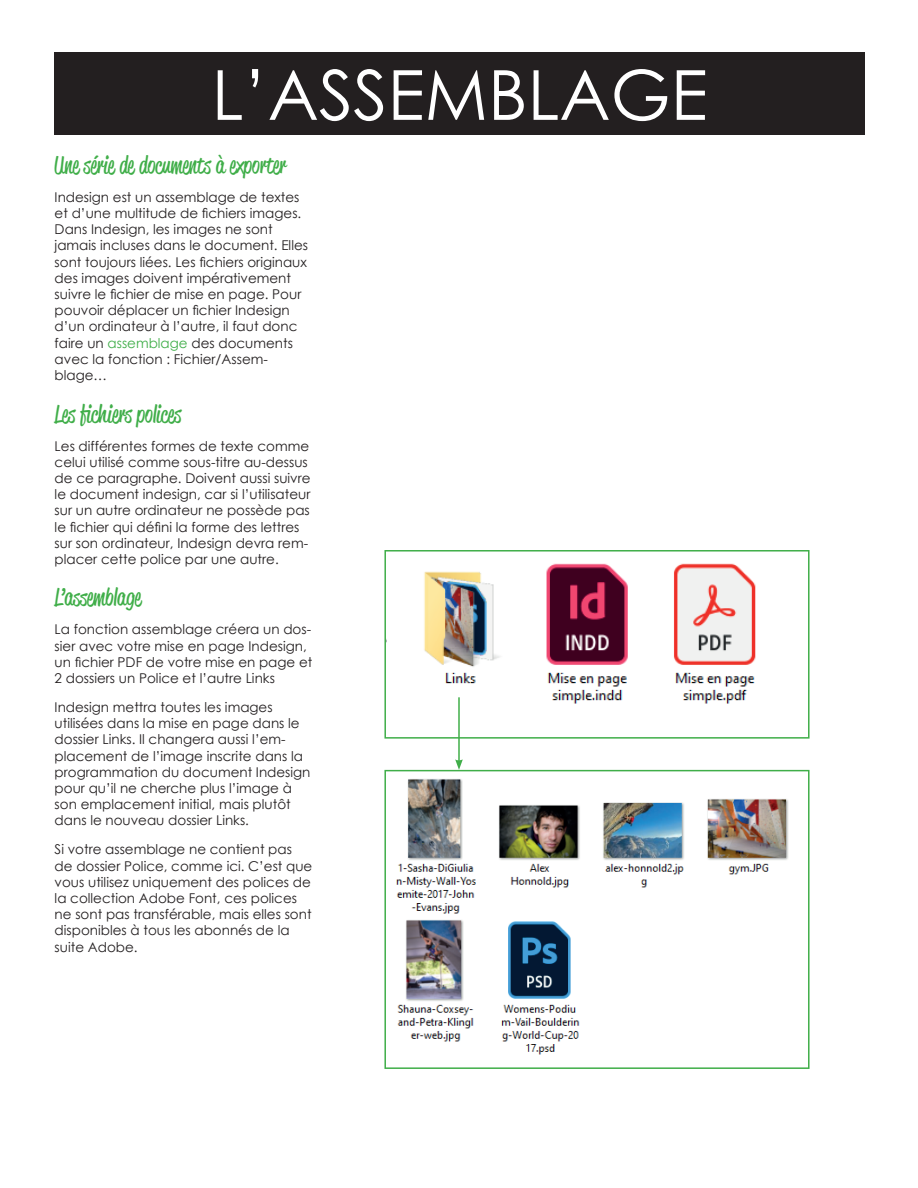
<style>
.page{position:relative;width:918px;height:1188px;background:#fff}
.page>*{position:absolute;margin:0;border:0;box-sizing:border-box;transform-origin:0 0}
.t1{font:69px "Century Gothic";color:#fff}
.t2{font:24px "Reklame Script";color:#40ae49}
.t3{font:13.5px/16.2px "Century Gothic";color:#231f20}
.s1{color:#40ae49}
</style>
<div class="page">
<div style="left:55px;top:53px;width:810px;height:82px;background:#231f20"></div>
<img style="left:424px;top:563px;width:332px;height:141px">
<div style="left:384px;top:550px;width:426px;height:189px;border:2px solid #40ae49"></div>
<img style="left:396px;top:779px;width:393px;height:276px">
<div style="left:384px;top:770px;width:426px;height:299px;border:2px solid #40ae49"></div>
<hr style="left:458px;top:697px;width:2px;height:65px;background:#40ae49">
<svg style="left:455px;top:759px;width:8px;height:11px"></svg>
<h1 class="t1" style="left:212px;top:47px;width:497px">L’ASSEMBLAGE</h1>
<h2 class="t2" style="left:55px;top:148px;width:233px">Une série de documents à exporter</h2>
<p class="t3" style="left:55px;top:189px;width:255px">Indesign est un assemblage de textes et d’une multitude de fichiers images.<br>Dans Indesign, les images ne sont jamais incluses dans le document. Elles sont toujours liées. Les fichiers originaux des images doivent impérativement suivre le fichier de mise en page. Pour pouvoir déplacer un fichier Indesign d’un ordinateur à l’autre, il faut donc faire un <span class="s1">assemblage</span> des documents avec la fonction : Fichier/Assem&shy;blage…</p>
<h2 class="t2" style="left:55px;top:397px;width:128px">Les fichiers polices</h2>
<p class="t3" style="left:55px;top:437px;width:257px">Les différentes formes de texte comme celui utilisé comme sous-titre au-dessus de ce paragraphe. Doivent aussi suivre le document indesign, car si l’utilisateur sur un autre ordinateur ne possède pas le fichier qui défini la forme des lettres sur son ordinateur, Indesign devra rem&shy;placer cette police par une autre.</p>
<h2 class="t2" style="left:55px;top:581px;width:88px">L’assemblage</h2>
<p class="t3" style="left:55px;top:621px;width:259px">La fonction assemblage créera un dos&shy;sier avec votre mise en page Indesign, un fichier PDF de votre mise en page et 2 dossiers un Police et l’autre Links</p>
<p class="t3" style="left:55px;top:699px;width:257px">Indesign mettra toutes les images utilisées dans la mise en page dans le dossier Links. Il changera aussi l’em&shy;placement de l’image inscrite dans la programmation du document Indesign pour qu’il ne cherche plus l’image à son emplacement initial, mais plutôt dans le nouveau dossier Links.</p>
<p class="t3" style="left:55px;top:841px;width:259px">Si votre assemblage ne contient pas de dossier Police, comme ici. C’est que vous utilisez uniquement des polices de la collection Adobe Font, ces polices ne sont pas transférable, mais elles sont disponibles à tous les abonnés de la suite Adobe.</p>
</div>
